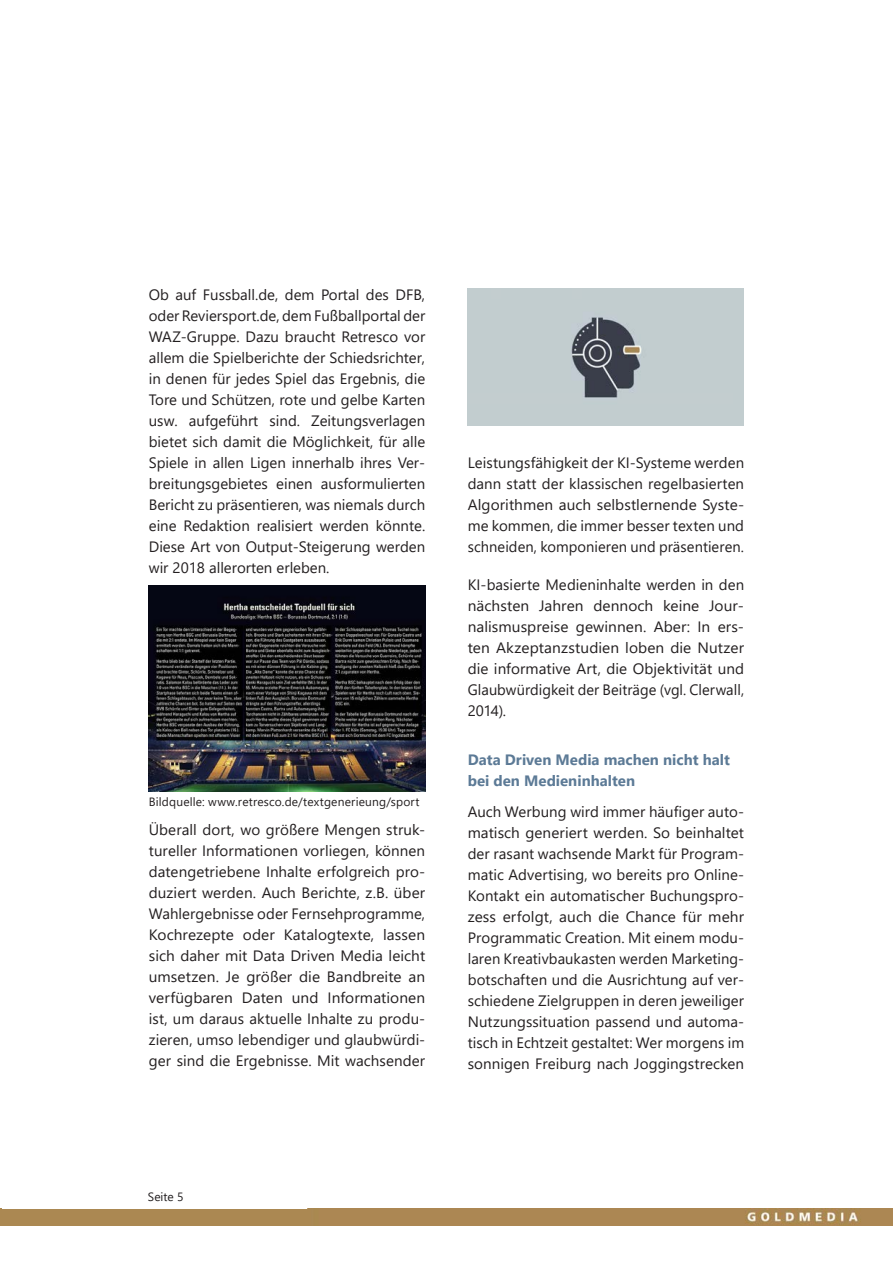
<style>
.page{position:relative;width:893px;height:1263px;background:#fff}
.page>*{position:absolute;margin:0;border:0;box-sizing:border-box;transform-origin:0 0}
.t1{font:15px/21px "Segoe UI";letter-spacing:.005em;color:#231f20;text-align:justify}
.t2{font:700 15px/21px "Segoe UI";color:#5c7a96}
.t3{font:12px "Segoe UI";letter-spacing:.015em;color:#231f20}
</style>
<div class="page">
<img style="left:310px;top:1209px;width:583px;height:17px">
<div style="left:0;top:1209px;width:310px;height:17px;background:#ab8852"></div>
<img style="left:149px;top:585px;width:276px;height:207px">
<img style="left:468px;top:288px;width:276px;height:137px">
<p class="t1" style="left:149px;top:282px;width:278px">Ob auf Fussball.de, dem Portal des DFB, oder Reviersport.de, dem Fußballportal der WAZ-Gruppe. Dazu braucht Retresco vor allem die Spielberichte der Schiedsrichter, in denen für jedes Spiel das Ergebnis, die Tore und Schützen, rote und gelbe Karten usw. aufgeführt sind. Zeitungsverlagen bietet sich damit die Möglichkeit, für alle Spiele in allen Ligen innerhalb ihres Ver&shy;breitungsgebietes einen ausformulierten Bericht zu präsentieren, was niemals durch eine Redaktion realisiert werden könnte.<br>Diese Art von Output-Steigerung werden wir 2018 allerorten erleben.</p>
<p class="t3" style="left:149px;top:791px;width:272px">Bildquelle: www.retresco.de/textgenerieung/sport</p>
<p class="t1" style="left:149px;top:818px;width:278px">Überall dort, wo größere Mengen struk&shy;tureller Informationen vorliegen, können datengetriebene Inhalte erfolgreich pro&shy;duziert werden. Auch Berichte, z.B. über Wahlergebnisse oder Fernsehprogramme, Kochrezepte oder Katalogtexte, lassen sich daher mit Data Driven Media leicht umsetzen. Je größer die Bandbreite an verfügbaren Daten und Informationen ist, um daraus aktuelle Inhalte zu produ&shy;zieren, umso lebendiger und glaubwürdi&shy;ger sind die Ergebnisse. Mit wachsender</p>
<p class="t1" style="left:468px;top:451px;width:278px">Leistungsfähigkeit der KI-Systeme werden dann statt der klassischen regelbasierten Algorithmen auch selbstlernende Syste&shy;me kommen, die immer besser texten und schneiden, komponieren und präsentieren.</p>
<p class="t1" style="left:468px;top:573px;width:278px">KI-basierte Medieninhalte werden in den nächsten Jahren dennoch keine Jour&shy;nalismuspreise gewinnen. Aber: In ers&shy;ten Akzeptanzstudien loben die Nutzer die informative Art, die Objektivität und Glaubwürdigkeit der Beiträge (vgl. Clerwall, 2014).</p>
<p class="t2" style="left:468px;top:748px;width:264px">Data Driven Media machen nicht halt bei den Medieninhalten</p>
<p class="t1" style="left:468px;top:800px;width:278px">Auch Werbung wird immer häufiger auto&shy;matisch generiert werden. So beinhaltet der rasant wachsende Markt für Program&shy;matic Advertising, wo bereits pro Online-Kontakt ein automatischer Buchungspro&shy;zess erfolgt, auch die Chance für mehr Programmatic Creation. Mit einem modu&shy;laren Kreativbaukasten werden Marketing&shy;botschaften und die Ausrichtung auf ver&shy;schiedene Zielgruppen in deren jeweiliger Nutzungssituation passend und automa&shy;tisch in Echtzeit gestaltet: Wer morgens im sonnigen Freiburg nach Joggingstrecken</p>
<p class="t3" style="left:148px;top:1185px;width:37px">Seite 5</p>
</div>
